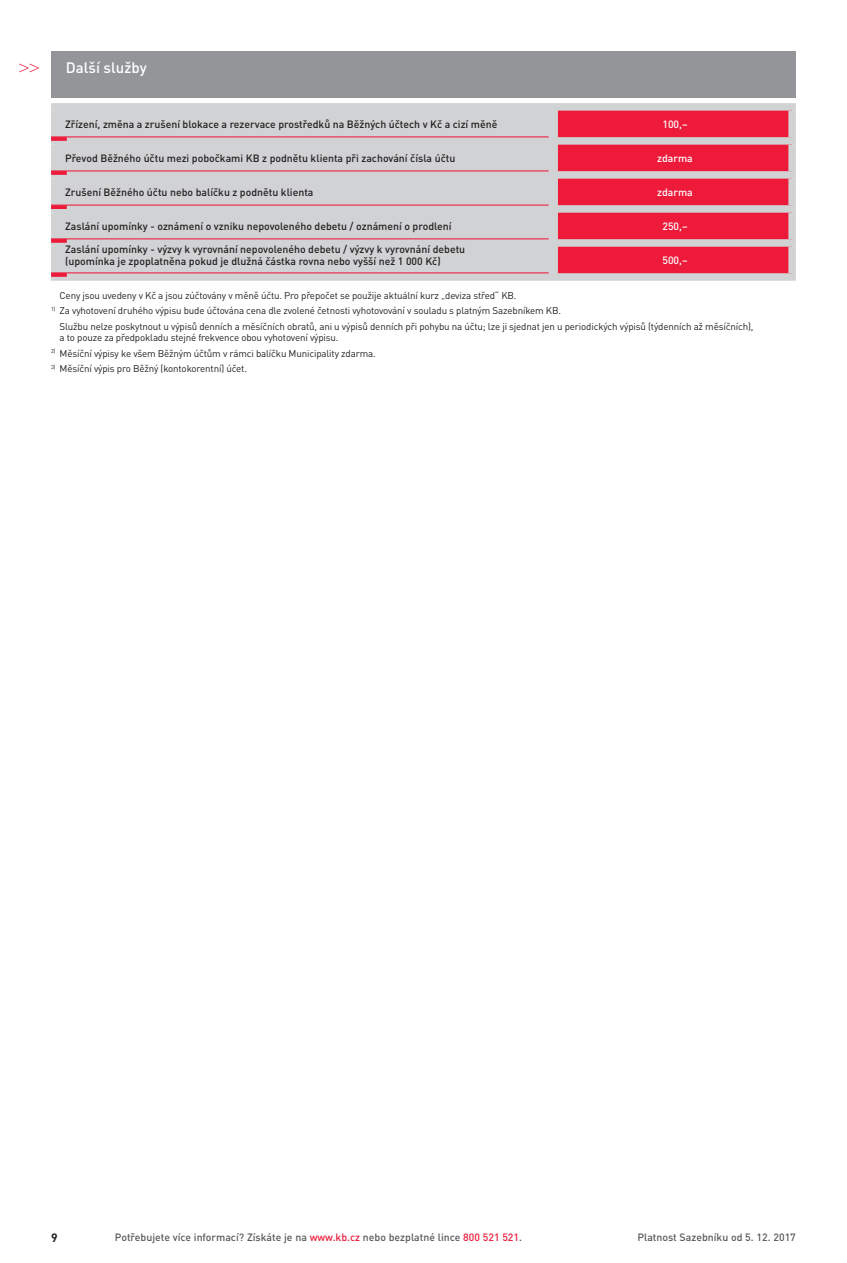
<style>
.page{position:relative;width:847px;height:1263px;background:#fff}
.page>*{position:absolute;margin:0;border:0;box-sizing:border-box;transform-origin:0 0}
.t1{font:18px "Times New Roman";color:#ed1a3a}
.t2{font:500 15px "DIN Pro";color:#fff}
.t3{font:700 12px "DIN Pro";color:#231f20}
.t4{font:500 10.5px/12px "DIN Pro";color:#231f20}
.t5{font:500 10.5px "DIN Pro";color:#57585a}
.t6{font:500 10.5px "DIN Pro";color:#fff}
.t7{font:9.75px/15.5px "DIN Pro";letter-spacing:-.015em;color:#231f20}
.s1{color:#ed1a3a}
</style>
<div class="page">
<div style="left:59px;top:111px;width:498px;height:162px;background:#d1d2d4"></div>
<div style="left:557px;top:111px;width:231px;height:162px;background:#ed1a3a"></div>
<div style="left:51px;top:111px;width:8px;height:26px;background:#d1d2d4"></div>
<div style="left:51px;top:103px;width:506px;height:8px;background:#d1d2d4"></div>
<div style="left:557px;top:103px;width:238px;height:8px;background:#d1d2d4"></div>
<div style="left:51px;top:205px;width:506px;height:8px;background:#d1d2d4"></div>
<div style="left:51px;top:239px;width:506px;height:8px;background:#d1d2d4"></div>
<div style="left:51px;top:273px;width:506px;height:8px;background:#d1d2d4"></div>
<div style="left:788px;top:111px;width:7px;height:26px;background:#d1d2d4"></div>
<div style="left:51px;top:145px;width:8px;height:26px;background:#d1d2d4"></div>
<div style="left:51px;top:179px;width:8px;height:26px;background:#d1d2d4"></div>
<div style="left:51px;top:213px;width:8px;height:26px;background:#d1d2d4"></div>
<div style="left:51px;top:247px;width:8px;height:26px;background:#d1d2d4"></div>
<div style="left:51px;top:137px;width:506px;height:8px;background:#d1d2d4"></div>
<div style="left:557px;top:205px;width:238px;height:8px;background:#d1d2d4"></div>
<div style="left:557px;top:239px;width:238px;height:8px;background:#d1d2d4"></div>
<div style="left:557px;top:273px;width:238px;height:8px;background:#d1d2d4"></div>
<div style="left:51px;top:171px;width:506px;height:8px;background:#d1d2d4"></div>
<div style="left:557px;top:137px;width:238px;height:8px;background:#d1d2d4"></div>
<div style="left:788px;top:145px;width:7px;height:26px;background:#d1d2d4"></div>
<div style="left:788px;top:179px;width:7px;height:26px;background:#d1d2d4"></div>
<div style="left:788px;top:213px;width:7px;height:26px;background:#d1d2d4"></div>
<div style="left:788px;top:247px;width:7px;height:26px;background:#d1d2d4"></div>
<div style="left:557px;top:171px;width:238px;height:8px;background:#d1d2d4"></div>
<hr style="left:51px;top:136px;width:497px;height:1px;background:#ed1a3a">
<svg style="left:51px;top:137px;width:16px;height:4px"></svg>
<hr style="left:51px;top:170px;width:497px;height:1px;background:#ed1a3a">
<svg style="left:51px;top:171px;width:16px;height:4px"></svg>
<hr style="left:51px;top:205px;width:497px;height:1px;background:#ed1a3a">
<svg style="left:51px;top:205px;width:16px;height:4px"></svg>
<hr style="left:51px;top:238px;width:497px;height:1px;background:#ed1a3a">
<svg style="left:51px;top:239px;width:16px;height:4px"></svg>
<hr style="left:51px;top:272px;width:497px;height:1px;background:#ed1a3a">
<svg style="left:51px;top:273px;width:16px;height:4px"></svg>
<div style="left:51px;top:51px;width:744px;height:47px;background:#939598"></div>
<h1 class="t1" style="left:19px;top:56px;width:22px">&gt;&gt;</h1>
<h2 class="t2" style="left:66px;top:57px;width:82px">Další služby</h2>
<p class="t4" style="left:65px;top:118px;width:433px">Zřízení, změna a zrušení blokace a rezervace prostředků na Běžných účtech v Kč a cizí měně</p>
<p class="t6" style="left:662px;top:117px;width:27px">100,–</p>
<p class="t4" style="left:65px;top:152px;width:391px">Převod Běžného účtu mezi pobočkami KB z podnětu klienta při zachování čísla účtu</p>
<p class="t6" style="left:657px;top:151px;width:37px">zdarma</p>
<p class="t4" style="left:65px;top:186px;width:250px">Zrušení Běžného účtu nebo balíčku z podnětu klienta</p>
<p class="t6" style="left:657px;top:185px;width:37px">zdarma</p>
<p class="t4" style="left:65px;top:220px;width:388px">Zaslání upomínky - oznámení o vzniku nepovoleného debetu / oznámení o prodlení</p>
<p class="t6" style="left:662px;top:219px;width:27px">250,–</p>
<p class="t4" style="left:65px;top:243px;width:401px">Zaslání upomínky - výzvy k vyrovnání nepovoleného debetu / výzvy k vyrovnání debetu (upomínka je zpoplatněna pokud je dlužná částka rovna nebo vyšší než 1 000 Kč)</p>
<p class="t6" style="left:662px;top:253px;width:27px">500,–</p>
<p class="t7" style="left:60px;top:287px;width:458px">Ceny jsou uvedeny v Kč a jsou zúčtovány v měně účtu. Pro přepočet se použije aktuální kurz „deviza střed“ KB.</p>
<p class="t7" style="left:60px;top:303px;width:695px;text-indent:-9px"><sup>1)</sup> Za vyhotovení druhého výpisu bude účtována cena dle zvolené četnosti vyhotovování v souladu s platným Sazebníkem KB.<br>Službu nelze poskytnout u výpisů denních a měsíčních obratů, ani u výpisů denních při pohybu na účtu; lze ji sjednat jen u periodických výpisů (týdenních až měsíčních),</p>
<p class="t7" style="left:60px;top:329px;width:280px">a to pouze za předpokladu stejné frekvence obou vyhotovení výpisu.</p>
<p class="t7" style="left:51px;top:345px;width:326px"><sup>2)</sup> Měsíční výpisy ke všem Běžným účtům v rámci balíčku Municipality zdarma.</p>
<p class="t7" style="left:51px;top:360px;width:197px"><sup>3)</sup> Měsíční výpis pro Běžný (kontokorentní) účet.</p>
<p class="t3" style="left:51px;top:1229px;width:8px">9</p>
<p class="t5" style="left:115px;top:1230px;width:408px">Potřebujete více informací? Získáte je na <span class="s1">www.kb.cz</span> nebo bezplatné lince <span class="s1">800 521 521</span>.</p>
<p class="t5" style="left:637px;top:1230px;width:160px">Platnost Sazebníku od 5. 12. 2017</p>
</div>
